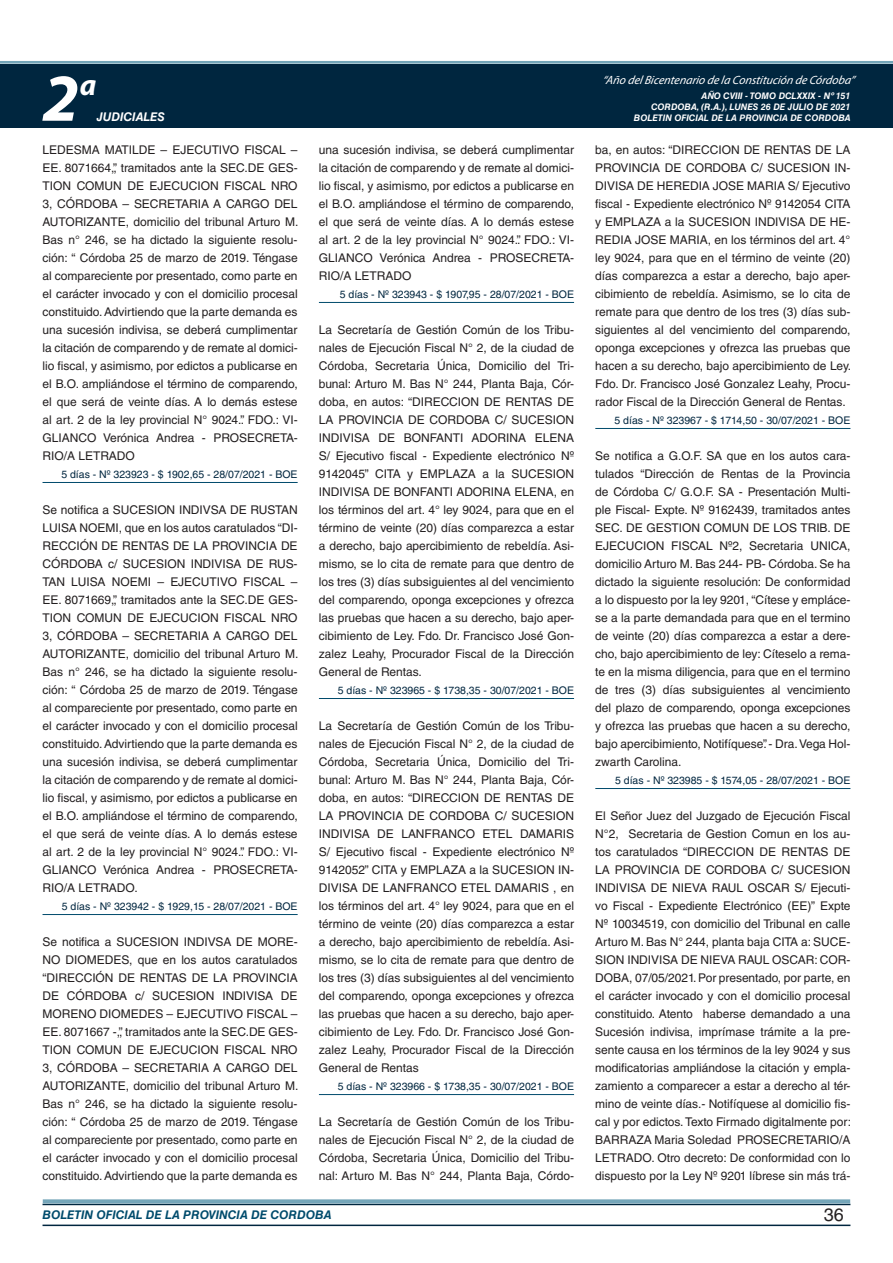
<style>
.page{position:relative;width:893px;height:1263px;background:#fff}
.page>*{position:absolute;margin:0;border:0;box-sizing:border-box;transform-origin:0 0}
.t1{font:italic 700 67.5px "Myriad Pro";color:#fff}
.t2{font:italic 700 30px "Myriad Pro";color:#fff}
.t3{font:18px "Helvetica LT Std";color:#231f20}
.t4{font:12px/18px "Helvetica LT Std";color:#231f20;text-align:justify}
.t5{font:italic 12px "Myriad Pro";color:#fff}
.t6{font:italic 700 12px "Helvetica LT Std";color:#004b6c}
.t7{font:italic 700 12px "Helvetica LT Std";color:#fff}
.t8{font:10.5px "Helvetica LT Std";color:#00263f}
.t9{font:italic 700 9px/10.8px "Helvetica LT Std";color:#fff;text-align:right}
</style>
<div class="page">
<div style="left:0;top:61px;width:893px;height:6px;background:#fff;opacity:.75"></div>
<div style="left:0;top:64px;width:893px;height:64px;background:#00263f"></div>
<hr style="left:43px;top:1224px;width:807px;height:2px;background:#00263f">
<div style="left:42px;top:1198px;width:809px;height:8px;background:#fff;opacity:.75"></div>
<hr style="left:43px;top:482px;width:255px;height:1px;background:#004b6c">
<hr style="left:43px;top:914px;width:255px;height:1px;background:#004b6c">
<hr style="left:319px;top:302px;width:255px;height:1px;background:#004b6c">
<hr style="left:319px;top:698px;width:255px;height:1px;background:#004b6c">
<hr style="left:319px;top:1094px;width:255px;height:1px;background:#004b6c">
<hr style="left:595px;top:428px;width:255px;height:1px;background:#004b6c">
<hr style="left:595px;top:788px;width:255px;height:1px;background:#004b6c">
<p class="t5" style="left:603px;top:72px;width:254px">“Año delBicentenario de la Constitución de Córdoba”</p>
<h1 class="t1" style="left:43px;top:54px;width:38px">2</h1>
<h2 class="t2" style="left:80px;top:66px;width:18px">a</h2>
<p class="t9" style="left:651px;top:91px;width:201px">AÑO CVIII - TOMO DCLXXIX - Nº 151<br>CORDOBA, (R.A.), LUNES 26 DE JULIO DE 2021</p>
<p class="t7" style="left:97px;top:110px;width:70px">JUDICIALES</p>
<p class="t9" style="left:634px;top:112px;width:218px">BOLETIN OFICIAL DE LA PROVINCIA DE CORDOBA</p>
<p class="t4" style="left:43px;top:141px;width:257px">LEDESMA MATILDE – EJECUTIVO FISCAL – EE. 8071664,”, tramitados ante la SEC.DE GES-TION COMUN DE EJECUCION FISCAL NRO 3, CÓRDOBA – SECRETARIA A CARGO DEL AUTORIZANTE, domicilio del tribunal Arturo M.<br>Bas n° 246, se ha dictado la siguiente resolu&shy;ción: “ Córdoba 25 de marzo de 2019. Téngase al compareciente por presentado, como parte en el carácter invocado y con el domicilio procesal constituido. Advirtiendo que la parte demanda es una sucesión indivisa, se deberá cumplimentar la citación de comparendo y de remate al domici&shy;lio fiscal, y asimismo, por edictos a publicarse en el B.O. ampliándose el término de comparendo, el que será de veinte días. A lo demás estese al art. 2 de la ley provincial N° 9024.”. FDO.: VI-GLIANCO Verónica Andrea - PROSECRETA-RIO/A LETRADO</p>
<p class="t8" style="left:61px;top:468px;width:238px">5 días - Nº 323923 - $ 1902,65 - 28/07/2021 - BOE</p>
<p class="t4" style="left:43px;top:501px;width:257px">Se notifica a SUCESION INDIVSA DE RUSTAN LUISA NOEMI, que en los autos caratulados “DI-RECCIÓN DE RENTAS DE LA PROVINCIA DE CÓRDOBA c/ SUCESION INDIVISA DE RUS-TAN LUISA NOEMI – EJECUTIVO FISCAL – EE. 8071669,”, tramitados ante la SEC.DE GES-TION COMUN DE EJECUCION FISCAL NRO 3, CÓRDOBA – SECRETARIA A CARGO DEL AUTORIZANTE, domicilio del tribunal Arturo M.<br>Bas n° 246, se ha dictado la siguiente resolu&shy;ción: “ Córdoba 25 de marzo de 2019. Téngase al compareciente por presentado, como parte en el carácter invocado y con el domicilio procesal constituido. Advirtiendo que la parte demanda es una sucesión indivisa, se deberá cumplimentar la citación de comparendo y de remate al domici&shy;lio fiscal, y asimismo, por edictos a publicarse en el B.O. ampliándose el término de comparendo, el que será de veinte días. A lo demás estese al art. 2 de la ley provincial N° 9024.”. FDO.: VI-GLIANCO Verónica Andrea - PROSECRETA-RIO/A LETRADO.</p>
<p class="t8" style="left:62px;top:900px;width:237px">5 días - Nº 323942 - $ 1929,15 - 28/07/2021 - BOE</p>
<p class="t4" style="left:43px;top:933px;width:257px">Se notifica a SUCESION INDIVSA DE MORE-NO DIOMEDES, que en los autos caratulados “DIRECCIÓN DE RENTAS DE LA PROVINCIA DE CÓRDOBA c/ SUCESION INDIVISA DE MORENO DIOMEDES – EJECUTIVO FISCAL – EE. 8071667 -,”, tramitados ante la SEC.DE GES-TION COMUN DE EJECUCION FISCAL NRO 3, CÓRDOBA – SECRETARIA A CARGO DEL AUTORIZANTE, domicilio del tribunal Arturo M.<br>Bas n° 246, se ha dictado la siguiente resolu&shy;ción: “ Córdoba 25 de marzo de 2019. Téngase al compareciente por presentado, como parte en el carácter invocado y con el domicilio procesal constituido. Advirtiendo que la parte demanda es</p>
<p class="t4" style="left:319px;top:141px;width:257px">una sucesión indivisa, se deberá cumplimentar la citación de comparendo y de remate al domici&shy;lio fiscal, y asimismo, por edictos a publicarse en el B.O. ampliándose el término de comparendo, el que será de veinte días. A lo demás estese al art. 2 de la ley provincial N° 9024.”. FDO.: VI-GLIANCO Verónica Andrea - PROSECRETA-RIO/A LETRADO</p>
<p class="t8" style="left:340px;top:288px;width:236px">5 días - Nº 323943 - $ 1907,95 - 28/07/2021 - BOE</p>
<p class="t4" style="left:319px;top:321px;width:257px">La Secretaría de Gestión Común de los Tribu&shy;nales de Ejecución Fiscal N° 2, de la ciudad de Córdoba, Secretaria Única, Domicilio del Tri&shy;bunal: Arturo M. Bas N° 244, Planta Baja, Cór&shy;doba, en autos: “DIRECCION DE RENTAS DE LA PROVINCIA DE CORDOBA C/ SUCESION INDIVISA DE BONFANTI ADORINA ELENA S/ Ejecutivo fiscal - Expediente electrónico Nº 9142045” CITA y EMPLAZA a la SUCESION INDIVISA DE BONFANTI ADORINA ELENA, en los términos del art. 4° ley 9024, para que en el término de veinte (20) días comparezca a estar a derecho, bajo apercibimiento de rebeldía. Asi&shy;mismo, se lo cita de remate para que dentro de los tres (3) días subsiguientes al del vencimiento del comparendo, oponga excepciones y ofrezca las pruebas que hacen a su derecho, bajo aper&shy;cibimiento de Ley. Fdo. Dr. Francisco José Gon&shy;zalez Leahy, Procurador Fiscal de la Dirección General de Rentas.</p>
<p class="t8" style="left:338px;top:684px;width:238px">5 días - Nº 323965 - $ 1738,35 - 30/07/2021 - BOE</p>
<p class="t4" style="left:319px;top:717px;width:257px">La Secretaría de Gestión Común de los Tribu&shy;nales de Ejecución Fiscal N° 2, de la ciudad de Córdoba, Secretaria Única, Domicilio del Tri&shy;bunal: Arturo M. Bas N° 244, Planta Baja, Cór&shy;doba, en autos: “DIRECCION DE RENTAS DE LA PROVINCIA DE CORDOBA C/ SUCESION INDIVISA DE LANFRANCO ETEL DAMARIS S/ Ejecutivo fiscal - Expediente electrónico Nº 9142052” CITA y EMPLAZA a la SUCESION IN-DIVISA DE LANFRANCO ETEL DAMARIS , en los términos del art. 4° ley 9024, para que en el término de veinte (20) días comparezca a estar a derecho, bajo apercibimiento de rebeldía. Asi&shy;mismo, se lo cita de remate para que dentro de los tres (3) días subsiguientes al del vencimiento del comparendo, oponga excepciones y ofrezca las pruebas que hacen a su derecho, bajo aper&shy;cibimiento de Ley. Fdo. Dr. Francisco José Gon&shy;zalez Leahy, Procurador Fiscal de la Dirección General de Rentas</p>
<p class="t8" style="left:338px;top:1080px;width:238px">5 días - Nº 323966 - $ 1738,35 - 30/07/2021 - BOE</p>
<p class="t4" style="left:319px;top:1113px;width:257px">La Secretaría de Gestión Común de los Tribu&shy;nales de Ejecución Fiscal N° 2, de la ciudad de Córdoba, Secretaria Única, Domicilio del Tribu&shy;nal: Arturo M. Bas N° 244, Planta Baja, Córdo-</p>
<p class="t4" style="left:595px;top:141px;width:257px">ba, en autos: “DIRECCION DE RENTAS DE LA PROVINCIA DE CORDOBA C/ SUCESION IN-DIVISA DE HEREDIA JOSE MARIA S/ Ejecutivo fiscal - Expediente electrónico Nº 9142054 CITA y EMPLAZA a la SUCESION INDIVISA DE HE-REDIA JOSE MARIA, en los términos del art. 4° ley 9024, para que en el término de veinte (20) días comparezca a estar a derecho, bajo aper&shy;cibimiento de rebeldía. Asimismo, se lo cita de remate para que dentro de los tres (3) días sub&shy;siguientes al del vencimiento del comparendo, oponga excepciones y ofrezca las pruebas que hacen a su derecho, bajo apercibimiento de Ley.<br>Fdo. Dr. Francisco José Gonzalez Leahy, Procu&shy;rador Fiscal de la Dirección General de Rentas.</p>
<p class="t8" style="left:615px;top:414px;width:237px">5 días - Nº 323967 - $ 1714,50 - 30/07/2021 - BOE</p>
<p class="t4" style="left:595px;top:447px;width:257px">Se notifica a G.O.F. SA que en los autos cara&shy;tulados “Dirección de Rentas de la Provincia de Córdoba C/ G.O.F. SA - Presentación Multi&shy;ple Fiscal- Expte. Nº 9162439, tramitados antes SEC. DE GESTION COMUN DE LOS TRIB. DE EJECUCION FISCAL Nº2, Secretaria UNICA, domicilio Arturo M. Bas 244- PB- Córdoba. Se ha dictado la siguiente resolución: De conformidad a lo dispuesto por la ley 9201, “Cítese y empláce&shy;se a la parte demandada para que en el termino de veinte (20) días comparezca a estar a dere&shy;cho, bajo apercibimiento de ley: Cíteselo a rema&shy;te en la misma diligencia, para que en el termino de tres (3) días subsiguientes al vencimiento del plazo de comparendo, oponga excepciones y ofrezca las pruebas que hacen a su derecho, bajo apercibimiento, Notifíquese”. - Dra. Vega Hol&shy;zwarth Carolina.</p>
<p class="t8" style="left:615px;top:774px;width:237px">5 días - Nº 323985 - $ 1574,05 - 28/07/2021 - BOE</p>
<p class="t4" style="left:595px;top:807px;width:257px">El Señor Juez del Juzgado de Ejecución Fiscal N°2, Secretaria de Gestion Comun en los au&shy;tos caratulados “DIRECCION DE RENTAS DE LA PROVINCIA DE CORDOBA C/ SUCESION INDIVISA DE NIEVA RAUL OSCAR S/ Ejecuti&shy;vo Fiscal - Expediente Electrónico (EE)” Expte Nº 10034519, con domicilio del Tribunal en calle Arturo M. Bas N° 244, planta baja CITA a: SUCE-SION INDIVISA DE NIEVA RAUL OSCAR: COR-DOBA, 07/05/2021. Por presentado, por parte, en el carácter invocado y con el domicilio procesal constituido. Atento haberse demandado a una Sucesión indivisa, imprímase trámite a la pre&shy;sente causa en los términos de la ley 9024 y sus modificatorias ampliándose la citación y empla&shy;zamiento a comparecer a estar a derecho al tér&shy;mino de veinte días.- Notifíquese al domicilio fis&shy;cal y por edictos. Texto Firmado digitalmente por:<br>BARRAZA Maria Soledad PROSECRETARIO/A LETRADO. Otro decreto: De conformidad con lo dispuesto por la Ley Nº 9201 líbrese sin más trá-</p>
<p class="t6" style="left:43px;top:1208px;width:290px">BOLETIN OFICIAL DE LA PROVINCIA DE CORDOBA</p>
<h3 class="t3" style="left:824px;top:1204px;width:22px">36</h3>
</div>
